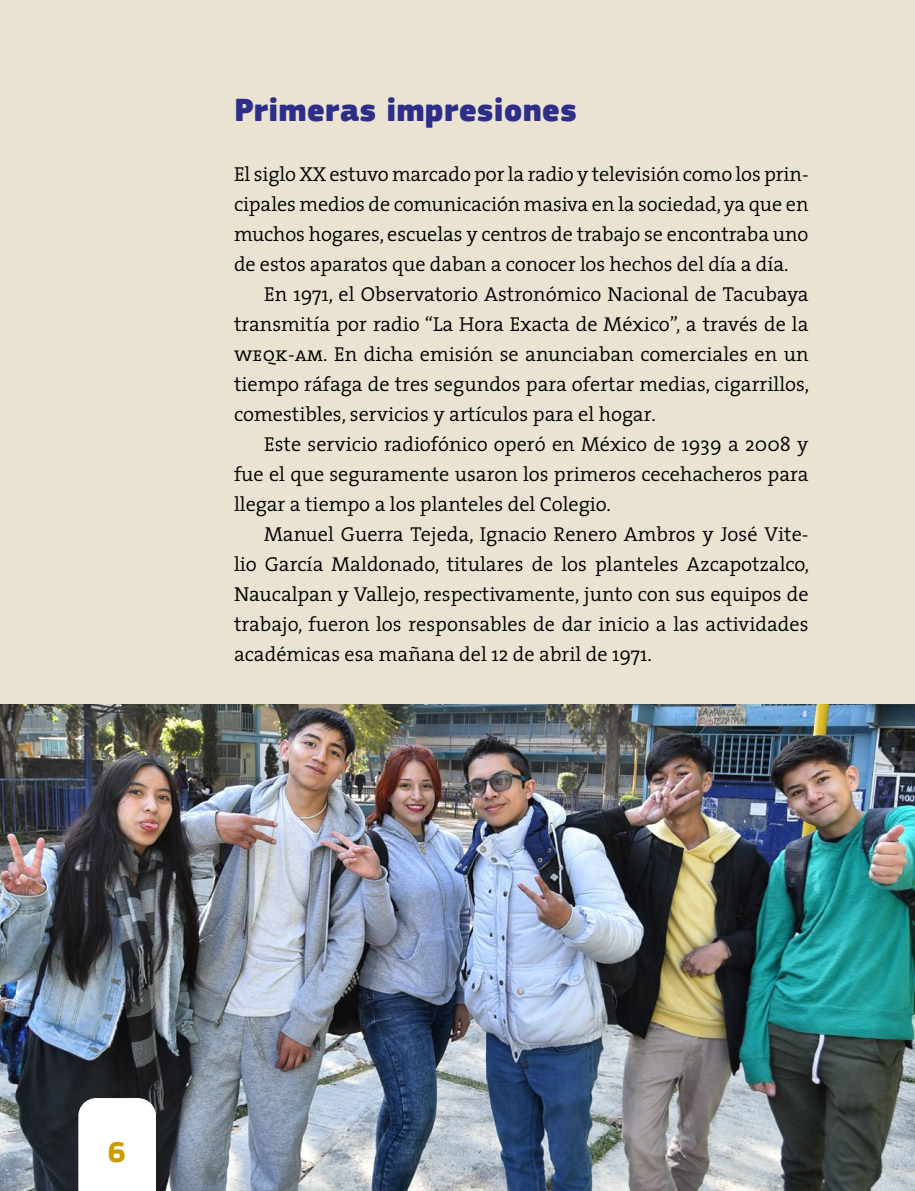
<style>
.page{position:relative;width:915px;height:1191px;background:#fff}
.page>*{position:absolute;margin:0;border:0;box-sizing:border-box;transform-origin:0 0}
.t1{font:900 33px "PF Square Sans Pro";color:#2d2e87}
.t2{font:700 30px "PF Square Sans Pro";color:#c99d00}
.t3{font:300 20.25px "The Serif";color:#000}
.s1{font-family:"The Serif Semi Light Caps";font-weight:400}
</style>
<div class="page">
<div style="left:0;top:0;width:914px;height:1191px;background:#eae3d2"></div>
<hr style="left:914px;top:0;width:1px;height:1191px;background:#eae3d2">
<img style="left:0;top:704px;width:914px;height:487px">
<div style="left:78px;top:1098px;width:78px;height:93px;background:#fff"></div>
<h1 class="t1" style="left:234px;top:90px;width:344px">Primeras impresiones</h1>
<p class="t3" style="left:234px;top:158px;width:576px">El siglo XX estuvo marcado por la radio y televisión como los prin-</p>
<p class="t3" style="left:234px;top:188px;width:576px">cipales medios de comunicación masiva en la sociedad, ya que en</p>
<p class="t3" style="left:234px;top:218px;width:575px">muchos hogares, escuelas y centros de trabajo se encontraba uno</p>
<p class="t3" style="left:234px;top:248px;width:555px">de estos aparatos que daban a conocer los hechos del día a día.</p>
<p class="t3" style="left:264px;top:278px;width:546px">En 1971, el Observatorio Astronómico Nacional de Tacubaya</p>
<p class="t3" style="left:234px;top:308px;width:576px">transmitía por radio “La Hora Exacta de México”, a través de la</p>
<p class="t3" style="left:234px;top:338px;width:576px"><span class="s1">weqk-am.</span> En dicha emisión se anunciaban comerciales en un</p>
<p class="t3" style="left:234px;top:368px;width:576px">tiempo ráfaga de tres segundos para ofertar medias, cigarrillos,</p>
<p class="t3" style="left:234px;top:398px;width:423px">comestibles, servicios y artículos para el hogar.</p>
<p class="t3" style="left:264px;top:428px;width:546px">Este servicio radiofónico operó en México de 1939 a 2008 y</p>
<p class="t3" style="left:234px;top:458px;width:576px">fue el que seguramente usaron los primeros cecehacheros para</p>
<p class="t3" style="left:234px;top:488px;width:378px">llegar a tiempo a los planteles del Colegio.</p>
<p class="t3" style="left:264px;top:518px;width:546px">Manuel Guerra Tejeda, Ignacio Renero Ambros y José Vite-</p>
<p class="t3" style="left:234px;top:548px;width:576px">lio García Maldonado, titulares de los planteles Azcapotzalco,</p>
<p class="t3" style="left:234px;top:578px;width:576px">Naucalpan y Vallejo, respectivamente, junto con sus equipos de</p>
<p class="t3" style="left:234px;top:608px;width:576px">trabajo, fueron los responsables de dar inicio a las actividades</p>
<p class="t3" style="left:234px;top:638px;width:419px">académicas esa mañana del 12 de abril de 1971.</p>
<h2 class="t2" style="left:108px;top:1134px;width:19px">6</h2>
</div>
